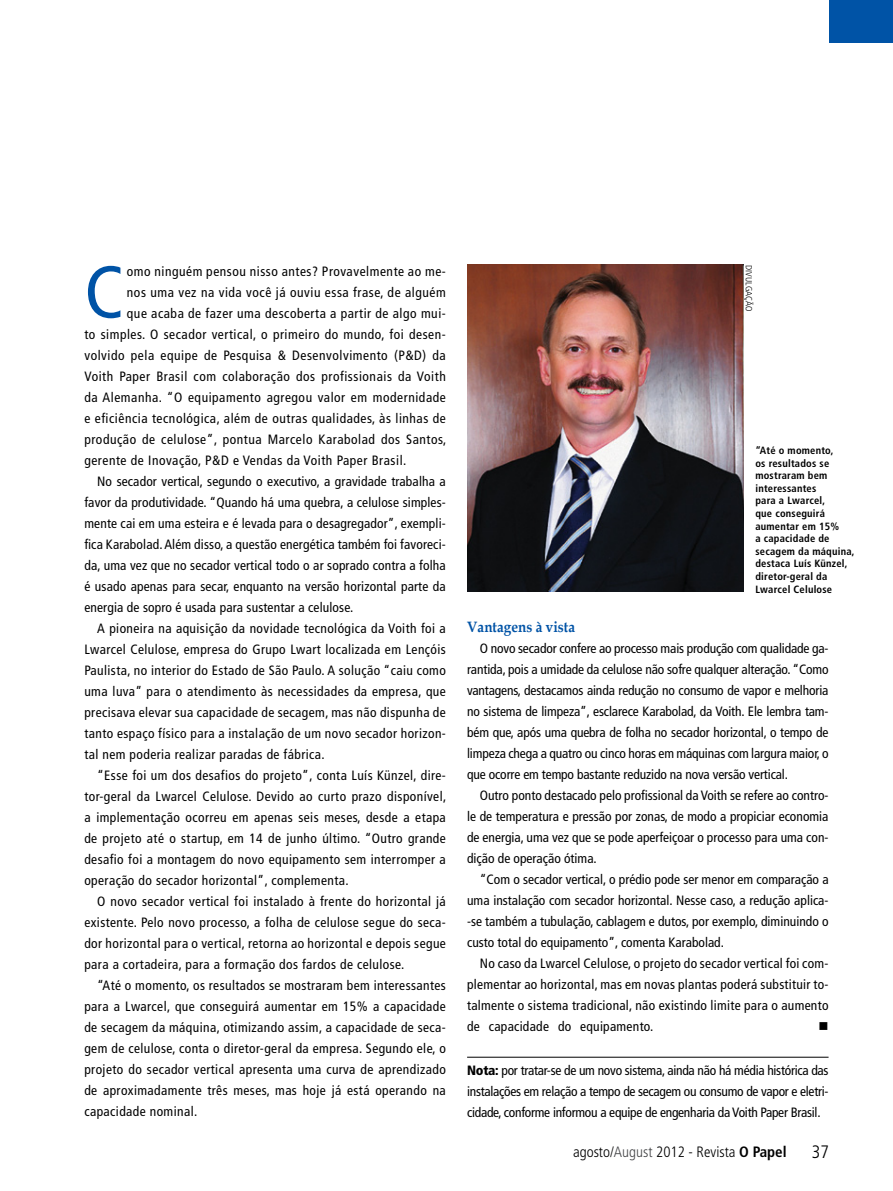
<style>
.page{position:relative;width:893px;height:1191px;background:#fff}
.page>*{position:absolute;margin:0;border:0;box-sizing:border-box;transform-origin:0 0}
.TEXTO{font:condensed 73.65px "Frutiger LT Std";color:#0053a6}
.t1{font:300 condensed 18px "Frutiger LT Std";color:#000}
.t2{font:300 condensed 15px "Frutiger LT Std";color:#000}
.INTERTITULO{font:700 15px "Book Antiqua";color:#0053a6;scale:.9 1}
.TEXTO-2{font:condensed 13.5px/21px "Frutiger LT Std";letter-spacing:.03em;color:#000;text-align:justify}
.TEXTO-3{font:13.5px "Wingdings";color:#000}
.Legenda{font:700 condensed 10.5px/12.6px "Frutiger LT Std";letter-spacing:.02em;color:#000}
.CREDITO{font:300 condensed 9px "Frutiger LT Std";color:#000}
.s1{font-weight:900}
.s2{color:#464749}
.s3{font-weight:700}
</style>
<div class="page">
<div style="left:829px;top:0;width:64px;height:43px;background:#0053a6"></div>
<hr style="left:467px;top:1056px;width:361px;height:1px;background:#000">
<img style="left:468px;top:265px;width:275px;height:326px">
<p class="TEXTO" style="left:84px;top:249px;width:41px">C</p>
<p class="TEXTO-2" style="left:127px;top:261px;width:320px">omo ninguém pensou nisso antes? Provavelmente ao me-</p>
<p class="TEXTO-2" style="left:127px;top:282px;width:320px">nos uma vez na vida você já ouviu essa frase, de alguém</p>
<p class="TEXTO-2" style="left:127px;top:303px;width:320px">que acaba de fazer uma descoberta a partir de algo mui-</p>
<p class="TEXTO-2" style="left:84px;top:324px;width:363px">to simples. O secador vertical, o primeiro do mundo, foi desen-</p>
<p class="TEXTO-2" style="left:84px;top:345px;width:363px">volvido pela equipe de Pesquisa &amp; Desenvolvimento (P&amp;D) da</p>
<p class="TEXTO-2" style="left:84px;top:366px;width:363px">Voith Paper Brasil com colaboração dos profissionais da Voith</p>
<p class="TEXTO-2" style="left:84px;top:387px;width:363px">da Alemanha. “O equipamento agregou valor em modernidade</p>
<p class="TEXTO-2" style="left:84px;top:408px;width:363px">e eficiência tecnológica, além de outras qualidades, às linhas de</p>
<p class="TEXTO-2" style="left:84px;top:429px;width:363px">produção de celulose”, pontua Marcelo Karabolad dos Santos,</p>
<p class="TEXTO-2" style="left:84px;top:450px;width:324px">gerente de Inovação, P&amp;D e Vendas da Voith Paper Brasil.</p>
<p class="TEXTO-2" style="left:84px;top:471px;width:363px;text-indent:13px">No secador vertical, segundo o executivo, a gravidade trabalha a favor da produtividade. “Quando há uma quebra, a celulose simples&shy;mente cai em uma esteira e é levada para o desagregador”, exempli&shy;fica Karabolad. Além disso, a questão energética também foi favoreci&shy;da, uma vez que no secador vertical todo o ar soprado contra a folha é usado apenas para secar, enquanto na versão horizontal parte da energia de sopro é usada para sustentar a celulose.</p>
<p class="TEXTO-2" style="left:84px;top:618px;width:363px;text-indent:13px">A pioneira na aquisição da novidade tecnológica da Voith foi a Lwarcel Celulose, empresa do Grupo Lwart localizada em Lençóis Paulista, no interior do Estado de São Paulo. A solução “caiu como uma luva” para o atendimento às necessidades da empresa, que precisava elevar sua capacidade de secagem, mas não dispunha de tanto espaço físico para a instalação de um novo secador horizon&shy;tal nem poderia realizar paradas de fábrica.</p>
<p class="TEXTO-2" style="left:84px;top:765px;width:363px;text-indent:13px">“Esse foi um dos desafios do projeto”, conta Luís Künzel, dire&shy;tor-geral da Lwarcel Celulose. Devido ao curto prazo disponível, a implementação ocorreu em apenas seis meses, desde a etapa de projeto até o startup, em 14 de junho último. “Outro grande desafio foi a montagem do novo equipamento sem interromper a operação do secador horizontal”, complementa.</p>
<p class="TEXTO-2" style="left:84px;top:891px;width:363px;text-indent:13px">O novo secador vertical foi instalado à frente do horizontal já existente. Pelo novo processo, a folha de celulose segue do seca&shy;dor horizontal para o vertical, retorna ao horizontal e depois segue para a cortadeira, para a formação dos fardos de celulose.</p>
<p class="TEXTO-2" style="left:84px;top:975px;width:363px;text-indent:13px">“Até o momento, os resultados se mostraram bem interessantes para a Lwarcel, que conseguirá aumentar em 15% a capacidade de secagem da máquina, otimizando assim, a capacidade de seca&shy;gem de celulose, conta o diretor-geral da empresa. Segundo ele, o projeto do secador vertical apresenta uma curva de aprendizado de aproximadamente três meses, mas hoje já está operando na capacidade nominal.</p>
<p class="CREDITO" style="left:754px;top:265px;width:47px;rotate:90deg">DIVULGAÇÃO</p>
<p class="Legenda" style="left:755px;top:444px;width:101px">“Até o momento,<br>os resultados se mostraram bem interessantes<br>para a Lwarcel,<br>que conseguirá aumentar em 15%<br>a capacidade de secagem da máquina, destaca Luís Künzel, diretor-geral da<br>Lwarcel Celulose</p>
<p class="INTERTITULO" style="left:467px;top:618px;width:121px">Vantagens à vista</p>
<p class="TEXTO-2" style="left:467px;top:638px;width:363px;text-indent:13px">O novo secador confere ao processo mais produção com qualidade ga&shy;rantida, pois a umidade da celulose não sofre qualquer alteração. “Como vantagens, destacamos ainda redução no consumo de vapor e melhoria no sistema de limpeza”, esclarece Karabolad, da Voith. Ele lembra tam&shy;bém que, após uma quebra de folha no secador horizontal, o tempo de limpeza chega a quatro ou cinco horas em máquinas com largura maior, o que ocorre em tempo bastante reduzido na nova versão vertical.</p>
<p class="TEXTO-2" style="left:467px;top:785px;width:363px;text-indent:13px">Outro ponto destacado pelo profissional da Voith se refere ao contro&shy;le de temperatura e pressão por zonas, de modo a propiciar economia de energia, uma vez que se pode aperfeiçoar o processo para uma con&shy;dição de operação ótima.</p>
<p class="TEXTO-2" style="left:467px;top:869px;width:363px;text-indent:13px">“Com o secador vertical, o prédio pode ser menor em comparação a uma instalação com secador horizontal. Nesse caso, a redução aplica--se também a tubulação, cablagem e dutos, por exemplo, diminuindo o custo total do equipamento”, comenta Karabolad.</p>
<p class="TEXTO-2" style="left:467px;top:953px;width:363px;text-indent:13px">No caso da Lwarcel Celulose, o projeto do secador vertical foi com&shy;plementar ao horizontal, mas em novas plantas poderá substituir to&shy;talmente o sistema tradicional, não existindo limite para o aumento de capacidade do equipamento.</p>
<p class="TEXTO-3" style="left:818px;top:1019px;width:12px">■</p>
<p class="TEXTO-2" style="left:467px;top:1059px;width:363px"><span class="s1">Nota:</span> por tratar-se de um novo sistema, ainda não há média histórica das instalações em relação a tempo de secagem ou consumo de vapor e eletri&shy;cidade, conforme informou a equipe de engenharia da Voith Paper Brasil.</p>
<p class="t2" style="left:573px;top:1142px;width:215px">agosto/<span class="s2">August</span> 2012 - Revista <span class="s3">O Papel</span></p>
<p class="t1" style="left:812px;top:1141px;width:19px">37</p>
</div>
